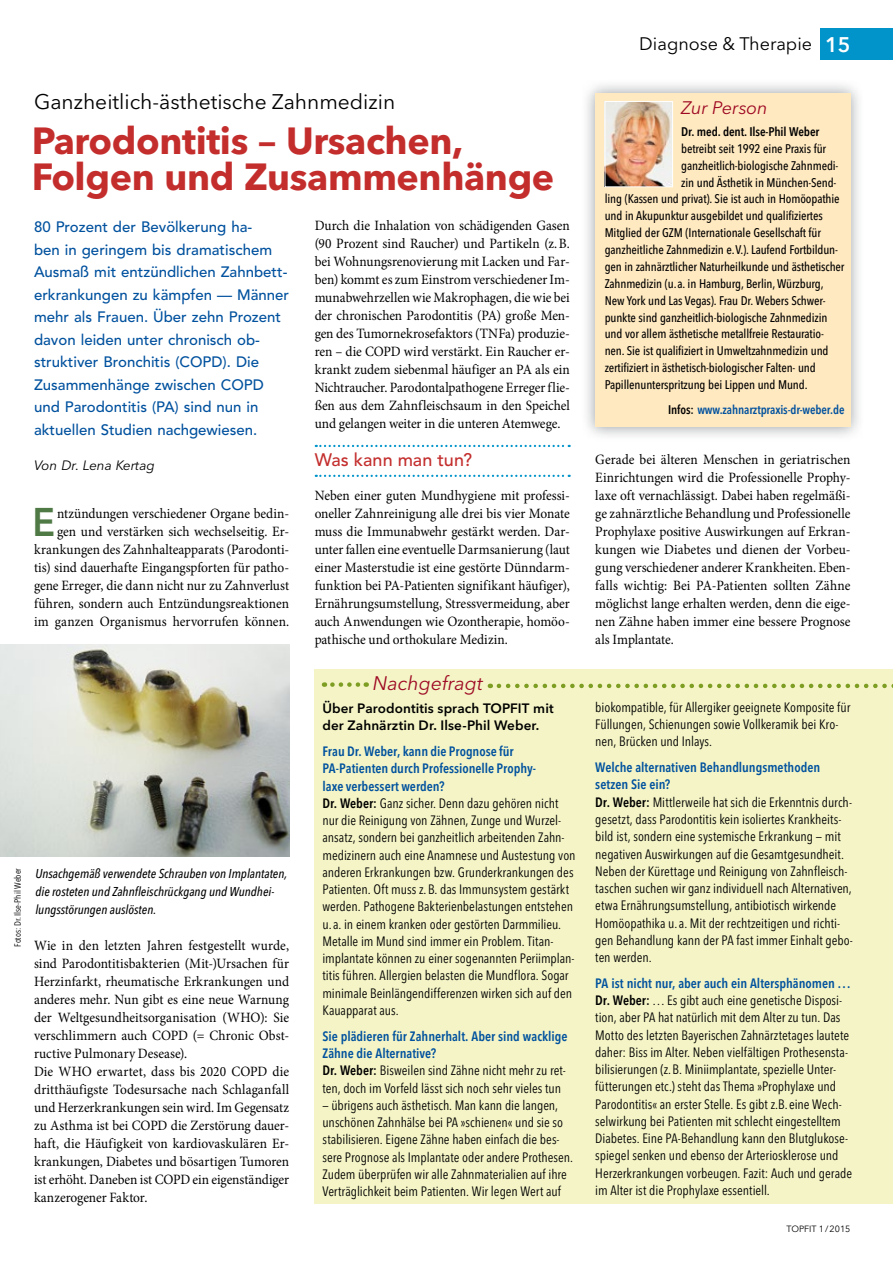
<style>
.page{position:relative;width:893px;height:1263px;background:#fff}
.page>*{position:absolute;margin:0;border:0;box-sizing:border-box;transform-origin:0 0}
.t1{font:600 39.6px "Avenir Next LT Pro";color:#4f7945;scale:.94 1}
.t2{font:700 37.5px/36px "Avenir Next LT Pro";letter-spacing:-.01em;color:#c32e2d}
.t3{font:21px "Avenir Next LT Pro";color:#000}
.t4{font:italic 19.5px "Avenir Next LT Pro";color:#9e0923}
.t5{font:18px "Avenir Next LT Pro";color:#000}
.t6{font:500 18px "Avenir LT Std";letter-spacing:.005em;color:#c32e2d}
.t7{font:italic 18px "Avenir Next LT Pro";letter-spacing:-.01em;color:#9e0923}
.t8{font:500 15px/22.5px "Avenir LT Std";color:#00519e}
.t9{font:14.25px/18px "Minion Pro";color:#000;text-align:justify;scale:.94 1}
.t10{font:condensed 13.5px/17.2px "Avenir Next LT Pro";letter-spacing:-.005em;color:#000}
.t11{font:600 13.5px/17.2px "Avenir Next LT Pro";letter-spacing:.005em;color:#000}
.t12{font:italic 13.5px "Avenir Next LT Pro";letter-spacing:-.005em;color:#000}
.t13{font:italic 500 condensed 12.75px/18px "Avenir Next LT Pro";color:#000}
.t14{font:500 condensed 12.45px "Avenir Next LT Pro";letter-spacing:-.01em;color:#000}
.t15{font:600 condensed 12.45px "Avenir Next LT Pro";letter-spacing:-.01em;color:#00519e}
.t16{font:600 condensed 12.45px "Avenir Next LT Pro";letter-spacing:-.01em;color:#000}
.t17{font:condensed 9px "Avenir Next LT Pro";color:#000}
.t18{font:9px "Avenir Next LT Pro";color:#000}
.s1{font-weight:600;color:#00519e}
.s2{font-weight:600}
.s3{font-weight:600;font-size:21px;color:#fff}
.s4{color:#000}
</style>
<div class="page">
<div style="left:315px;top:669px;width:578px;height:534px;background:#f4f4c6"></div>
<svg style="left:316px;top:445px;width:254px;height:2px"></svg>
<svg style="left:316px;top:475px;width:254px;height:2px"></svg>
<svg style="left:332px;top:682px;width:35px;height:5px"></svg>
<svg style="left:499px;top:684px;width:394px;height:4px"></svg>
<img style="left:0;top:644px;width:289px;height:213px">
<div style="left:581px;top:79px;width:283px;height:363px;background:#696e72;opacity:.65"></div>
<div style="left:595px;top:94px;width:255px;height:333px;background:#ffe9c0"></div>
<img style="left:607px;top:103px;width:64px;height:82px">
<div style="left:605px;top:101px;width:68px;height:86px;border:1px solid #fff"></div>
<div style="left:821px;top:28px;width:72px;height:32px;background:#0094ca"></div>
<p class="t17" style="left:12px;top:947px;width:80px;rotate:-90deg">Fotos: Dr. Ilse-Phil Weber</p>
<h3 class="t3" style="left:34px;top:90px;width:363px">Ganzheitlich-ästhetische Zahnmedizin</h3>
<h2 class="t2" style="left:32px;top:122px;width:524px">Parodontitis – Ursachen,<br>Folgen und Zusammenhänge</h2>
<p class="t8" style="left:34px;top:216px;width:257px">80 Prozent der Bevölkerung ha-<br>ben in geringem bis dramatischem Ausmaß mit entzündlichen Zahnbett&shy;erkrankungen zu kämpfen — Männer mehr als Frauen. Über zehn Prozent davon leiden unter chronisch ob&shy;struktiver Bronchitis (COPD). Die Zusammenhänge zwischen COPD und Parodontitis (PA) sind nun in aktuellen Studien nachgewiesen.</p>
<p class="t12" style="left:34px;top:457px;width:123px">Von Dr. Lena Kertag</p>
<p class="t9" style="left:34px;top:505px;width:273px;text-align:right">ntzündungen verschiedener Organe bedin-<br>gen und verstärken sich wechselseitig. Er&shy;krankungen des Zahnhalteapparats (Parodonti&shy;tis) sind dauerhafte Eingangspforten für patho&shy;gene Erreger, die dann nicht nur zu Zahnverlust führen, sondern auch Entzündungsreaktionen im ganzen Organismus hervorrufen können.</p>
<h1 class="t1" style="left:33px;top:498px;width:26px">E</h1>
<p class="t13" style="left:35px;top:865px;width:253px">Unsachgemäß verwendete Schrauben von Implantaten, die rosteten und Zahnfleischrückgang und Wundhei&shy;lungsstörungen auslösten.</p>
<p class="t9" style="left:34px;top:937px;width:273px;text-align:left">Wie in den letzten Jahren festgestellt wurde, sind Parodontitisbakterien (Mit-)Ursachen für Herzinfarkt, rheumatische Erkrankungen und anderes mehr. Nun gibt es eine neue Warnung der Weltgesundheitsorganisation (WHO): Sie verschlimmern auch COPD (= Chronic Obst&shy;ructive Pulmonary Desease).<br>Die WHO erwartet, dass bis 2020 COPD die dritthäufigste Todesursache nach Schlaganfall und Herzerkrankungen sein wird. Im Gegensatz zu Asthma ist bei COPD die Zerstörung dauer&shy;haft, die Häufigkeit von kardiovaskulären Er&shy;krankungen, Diabetes und bösartigen Tumoren ist erhöht. Daneben ist COPD ein eigenständiger kanzerogener Faktor.</p>
<p class="t9" style="left:315px;top:217px;width:273px">Durch die Inhalation von schädigenden Gasen (90 Prozent sind Raucher) und Partikeln (z.B. bei Wohnungsrenovierung mit Lacken und Far&shy;ben) kommt es zum Einstrom verschiedener Im&shy;munabwehrzellen wie Makrophagen, die wie bei der chronischen Parodontitis (PA) große Men&shy;gen des Tumornekrosefaktors (TNFa) produzie&shy;ren – die COPD wird verstärkt. Ein Raucher er&shy;krankt zudem siebenmal häufiger an PA als ein Nichtraucher. Parodontalpathogene Erreger flie&shy;ßen aus dem Zahnfleischsaum in den Speichel und gelangen weiter in die unteren Atemwege.</p>
<h3 class="t6" style="left:315px;top:450px;width:159px">Was kann man tun?</h3>
<p class="t9" style="left:315px;top:487px;width:273px">Neben einer guten Mundhygiene mit professi&shy;oneller Zahnreinigung alle drei bis vier Monate muss die Immunabwehr gestärkt werden. Dar&shy;unter fallen eine eventuelle Darmsanierung (laut einer Masterstudie ist eine gestörte Dünndarm&shy;funktion bei PA-Patienten signifikant häufiger), Ernährungsumstellung, Stressvermeidung, aber auch Anwendungen wie Ozontherapie, homöo&shy;pathische und orthokulare Medizin.</p>
<h3 class="t4" style="left:373px;top:672px;width:112px">Nachgefragt</h3>
<p class="t11" style="left:322px;top:700px;width:233px">Über Parodontitis sprach TOPFIT mit der Zahnärztin Dr. Ilse-Phil Weber.</p>
<p class="t10" style="left:322px;top:743px;width:255px"><span class="s1">Frau Dr. Weber, kann die Prognose für PA-Patienten durch Professionelle Prophy-<br>laxe verbessert werden?<br></span><span class="s2">Dr. Weber:</span> Ganz sicher. Denn dazu gehören nicht nur die Reinigung von Zähnen, Zunge und Wurzel&shy;ansatz, sondern bei ganzheitlich arbeitenden Zahn&shy;medizinern auch eine Anamnese und Austestung von anderen Erkrankungen bzw. Grunderkrankungen des Patienten. Oft muss z.B. das Immunsystem gestärkt werden. Pathogene Bakterienbelastungen entstehen u. a. in einem kranken oder gestörten Darmmilieu.<br>Metalle im Mund sind immer ein Problem. Titan&shy;implantate können zu einer sogenannten Periimplan&shy;titis führen. Allergien belasten die Mundflora. Sogar minimale Beinlängendifferenzen wirken sich auf den Kauapparat aus.</p>
<p class="t10" style="left:322px;top:1027px;width:247px"><span class="s1">Sie plädieren für Zahnerhalt. Aber sind wacklige Zähne die Alternative?<br></span><span class="s2">Dr. Weber:</span> Bisweilen sind Zähne nicht mehr zu ret&shy;ten, doch im Vorfeld lässt sich noch sehr vieles tun</p>
<p class="t10" style="left:322px;top:1096px;width:252px">— übrigens auch ästhetisch. Man kann die langen, unschönen Zahnhälse bei PA »schienen« und sie so stabilisieren. Eigene Zähne haben einfach die bes&shy;sere Prognose als Implantate oder andere Prothesen.<br>Zudem überprüfen wir alle Zahnmaterialien auf ihre Verträglichkeit beim Patienten. Wir legen Wert auf</p>
<h3 class="t5" style="left:639px;top:33px;width:213px">Diagnose &amp; Therapie <span class="s3">15</span></h3>
<h3 class="t7" style="left:681px;top:97px;width:88px">Zur Person</h3>
<p class="t16" style="left:681px;top:124px;width:140px">Dr. med. dent. Ilse-Phil Weber</p>
<p class="t14" style="left:681px;top:141px;width:146px">betreibt seit 1992 eine Praxis für</p>
<p class="t14" style="left:681px;top:158px;width:159px">ganzheitlich-biologische Zahnmedi-</p>
<p class="t14" style="left:681px;top:175px;width:157px">zin und Ästhetik in München-Send-</p>
<p class="t14" style="left:605px;top:192px;width:236px">ling (Kassen und privat). Sie ist auch in Homöopathie</p>
<p class="t14" style="left:605px;top:208px;width:220px">und in Akupunktur ausgebildet und qualifiziertes</p>
<p class="t14" style="left:605px;top:225px;width:218px">Mitglied der GZM (Internationale Gesellschaft für</p>
<p class="t14" style="left:605px;top:242px;width:235px">ganzheitliche Zahnmedizin e.V.). Laufend Fortbildun-</p>
<p class="t14" style="left:605px;top:259px;width:241px">gen in zahnärztlicher Naturheilkunde und ästhetischer</p>
<p class="t14" style="left:605px;top:276px;width:220px">Zahnmedizin (u.a. in Hamburg, Berlin, Würzburg,</p>
<p class="t14" style="left:605px;top:293px;width:222px">New York und Las Vegas). Frau Dr. Webers Schwer-</p>
<p class="t14" style="left:605px;top:310px;width:224px">punkte sind ganzheitlich-biologische Zahnmedizin</p>
<p class="t14" style="left:605px;top:327px;width:221px">und vor allem ästhetische metallfreie Restauratio-</p>
<p class="t14" style="left:605px;top:343px;width:225px">nen. Sie ist qualifiziert in Umweltzahnmedizin und</p>
<p class="t14" style="left:605px;top:360px;width:213px">zertifiziert in ästhetisch-biologischer Falten- und</p>
<p class="t14" style="left:605px;top:377px;width:204px">Papillenunterspritzung bei Lippen und Mund.</p>
<p class="t15" style="left:668px;top:402px;width:178px"><span class="s4">Infos:</span> www.zahnarztpraxis-dr-weber.de</p>
<p class="t9" style="left:595px;top:451px;width:273px">Gerade bei älteren Menschen in geriatrischen Einrichtungen wird die Professionelle Prophy&shy;laxe oft vernachlässigt. Dabei haben regelmäßi&shy;ge zahnärztliche Behandlung und Professionelle Prophylaxe positive Auswirkungen auf Erkran&shy;kungen wie Diabetes und dienen der Vorbeu&shy;gung verschiedener anderer Krankheiten. Eben&shy;falls wichtig: Bei PA-Patienten sollten Zähne möglichst lange erhalten werden, denn die eige&shy;nen Zähne haben immer eine bessere Prognose als Implantate.</p>
<p class="t10" style="left:595px;top:698px;width:257px">biokompatible, für Allergiker geeignete Komposite für<br>Füllungen, Schienungen sowie Vollkeramik bei Kro&shy;nen, Brücken und Inlays.</p>
<p class="t10" style="left:595px;top:759px;width:259px"><span class="s1">Welche alternativen Behandlungsmethoden setzen Sie ein?<br></span><span class="s2">Dr. Weber:</span> Mittlerweile hat sich die Erkenntnis durch&shy;gesetzt, dass Parodontitis kein isoliertes Krankheits&shy;bild ist, sondern eine systemische Erkrankung — mit negativen Auswirkungen auf die Gesamtgesundheit.<br>Neben der Kürettage und Reinigung von Zahnfleisch&shy;taschen suchen wir ganz individuell nach Alternativen, etwa Ernährungsumstellung, antibiotisch wirkende Homöopathika u.a. Mit der rechtzeitigen und richti&shy;gen Behandlung kann der PA fast immer Einhalt gebo&shy;ten werden.</p>
<p class="t10" style="left:595px;top:974px;width:258px"><span class="s1">PA ist nicht nur, aber auch ein Altersphänomen ...<br></span><span class="s2">Dr. Weber:</span> ... Es gibt auch eine genetische Disposi&shy;tion, aber PA hat natürlich mit dem Alter zu tun. Das Motto des letzten Bayerischen Zahnärztetages lautete daher: Biss im Alter. Neben vielfältigen Prothesensta&shy;bilisierungen (z.B. Miniimplantate, spezielle Unter&shy;fütterungen etc.) steht das Thema »Prophylaxe und Parodontitis« an erster Stelle. Es gibt z.B.eine Wech&shy;selwirkung bei Patienten mit schlecht eingestelltem Diabetes. Eine PA-Behandlung kann den Blutglukose&shy;spiegel senken und ebenso der Arteriosklerose und Herzerkrankungen vorbeugen. Fazit: Auch und gerade im Alter ist die Prophylaxe essentiell.</p>
<p class="t18" style="left:786px;top:1223px;width:65px">Topfit 1/2015</p>
</div>
